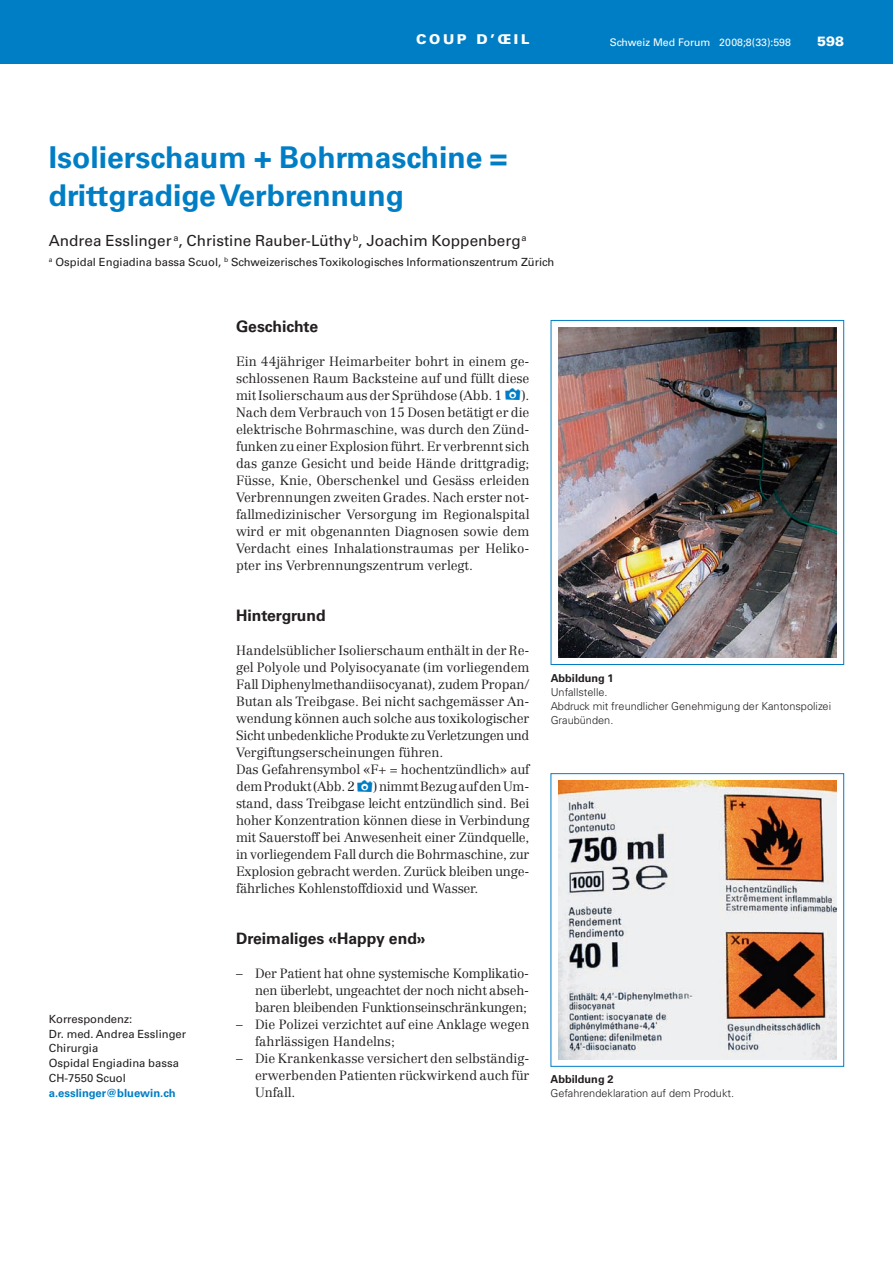
<style>
.page{position:relative;width:893px;height:1263px;background:#fff}
.page>*{position:absolute;margin:0;border:0;box-sizing:border-box;transform-origin:0 0}
.t1{font:700 30px/37.5px "Univers LT Std";color:#007ec5}
.t2{font:700 15.75px "Univers LT Std";color:#231f20}
.t3{font:15.3px "Univers LT Std";color:#231f20}
.t4{font:900 13.5px "Univers LT Std";letter-spacing:.2em;color:#fff}
.t5{font:300 13.2px/17px "Centennial";color:#231f20;text-align:justify}
.t6{font:11.25px/14.9px "Univers LT Std";color:#231f20}
.t7{font:700 11.25px "Univers LT Std";color:#007ec5}
.t8{font:300 10.95px/14.2px "Univers LT Std";color:#231f20}
.t9{font:700 10.95px "Univers LT Std";color:#231f20}
.t10{font:10.5px "Univers LT Std";color:#fff}
</style>
<div class="page">
<div style="left:0;top:0;width:893px;height:64px;background:#007ec5"></div>
<img style="left:558px;top:328px;width:279px;height:329px">
<div style="left:551px;top:320px;width:293px;height:345px;border:1px solid #007ec5"></div>
<img style="left:558px;top:781px;width:279px;height:278px">
<div style="left:551px;top:773px;width:293px;height:294px;border:1px solid #007ec5"></div>
<p class="t4" style="left:416px;top:31px;width:115px">COUP D’ŒIL</p>
<p class="t10" style="left:610px;top:38px;width:182px">Schweiz Med Forum 2008;8(33):598</p>
<p class="t4" style="left:817px;top:33px;width:29px">598</p>
<h1 class="t1" style="left:49px;top:142px;width:460px">Isolierschaum + Bohrmaschine = drittgradige Verbrennung</h1>
<p class="t3" style="left:49px;top:235px;width:479px">Andrea Esslinger <sup>a</sup>, Christine Rauber-Lüthy<sup>b</sup>, Joachim Koppenberg<sup>a</sup></p>
<p class="t6" style="left:49px;top:255px;width:507px"><sup>a</sup> Ospidal Engiadina bassa Scuol, <sup>b</sup> Schweizerisches Toxikologisches Informationszentrum Zürich</p>
<p class="t6" style="left:49px;top:1012px;width:139px">Korrespondenz:<br>Dr. med. Andrea Esslinger<br>Chirurgia<br>Ospidal Engiadina bassa<br>CH-7550 Scuol</p>
<p class="t7" style="left:49px;top:1089px;width:128px">a.esslinger@bluewin.ch</p>
<p class="t2" style="left:236px;top:320px;width:84px">Geschichte</p>
<p class="t5" style="left:236px;top:354px;width:295px">Ein 44jähriger Heimarbeiter bohrt in einem ge&shy;schlossenen Raum Backsteine auf und füllt diese mit Isolierschaum aus der Sprühdose (Abb. 1</p>
<p class="t5" style="left:236px;top:388px;width:295px;text-indent:285px">).<br>Nach dem Verbrauch von 15 Dosen betätigt er die elektrische Bohrmaschine, was durch den Zünd&shy;funken zu einer Explosion führt. Er verbrennt sich das ganze Gesicht und beide Hände drittgradig; Füsse, Knie, Oberschenkel und Gesäss erleiden Ver brennungen zweiten Grades. Nach erster not&shy;fallmedizinischer Versorgung im Regionalspital wird er mit obgenannten Diagnosen sowie dem Verdacht eines Inhalationstraumas per Heliko&shy;pter ins Verbrennungszentrum verlegt.</p>
<p class="t2" style="left:236px;top:609px;width:91px">Hintergrund</p>
<p class="t5" style="left:236px;top:643px;width:295px;text-align:left">Handelsüblicher Isolierschaum enthält in der Re&shy;gel Polyole und Polyisocyanate (im vorliegendem Fall Diphenylmethandiisocyanat), zudem Propan/ Butan als Treibgase. Bei nicht sachgemässer An&shy;wendung können auch solche aus toxikologischer Sicht unbedenkliche Produkte zu Verletzungen und Vergiftungserscheinungen führen.<br>Das Gefahrensymbol «F+ = hochentzündlich» auf dem Produkt (Abb. 2</p>
<p class="t5" style="left:236px;top:779px;width:295px;text-indent:137px">) nimmt Bezug auf den Um&shy;stand, dass Treibgase leicht entzündlich sind. Bei hoher Konzentration können diese in Verbindung mit Sauerstoff bei Anwesenheit einer Zündquelle, in vorliegendem Fall durch die Bohrmaschine, zur Explosion gebracht werden. Zurück bleiben unge&shy;fährliches Kohlenstoffdioxid und Wasser.</p>
<p class="t2" style="left:236px;top:933px;width:191px">Dreimaliges «Happy end»</p>
<p class="t5" style="left:255px;top:966px;width:276px;text-indent:-19px">– Der Patient hat ohne systemische Komplikatio&shy;nen überlebt, ungeachtet der noch nicht abseh&shy;baren bleibenden Funktionseinschränkun gen;</p>
<p class="t5" style="left:255px;top:1017px;width:276px;text-indent:-19px">– Die Polizei verzichtet auf eine Anklage wegen fahrlässigen Handelns;</p>
<p class="t5" style="left:255px;top:1051px;width:276px;text-indent:-19px">– Die Krankenkasse versichert den selbständig&shy;erwerbenden Patienten rückwirkend auch für Unfall.</p>
<p class="t9" style="left:551px;top:674px;width:64px">Abbildung 1</p>
<p class="t8" style="left:551px;top:686px;width:282px">Unfallstelle.<br>Abdruck mit freundlicher Genehmigung der Kantonspolizei<br>Graubünden.</p>
<p class="t9" style="left:551px;top:1075px;width:64px">Abbildung 2</p>
<p class="t8" style="left:551px;top:1087px;width:185px">Gefahrendeklaration auf dem Produkt.</p>
</div>
